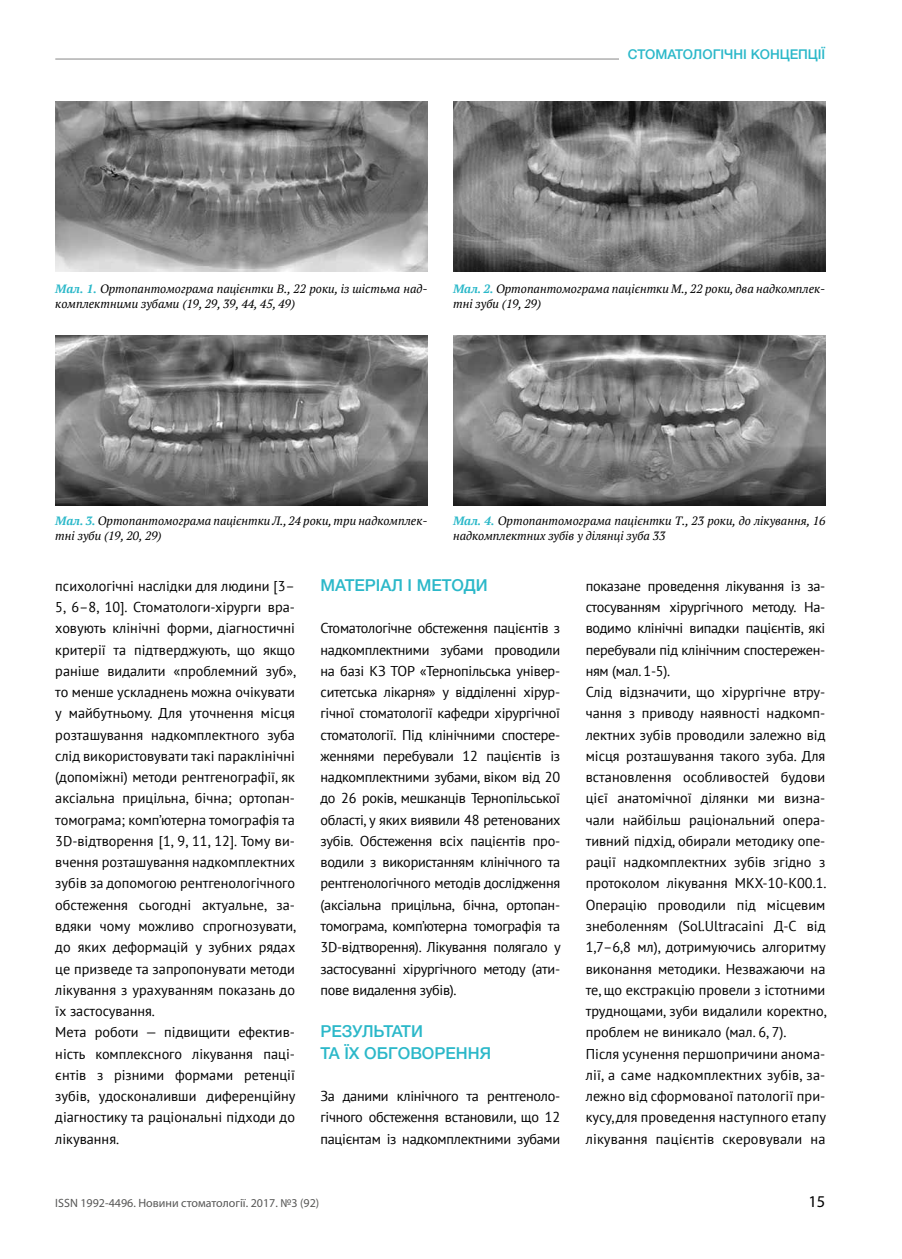
<style>
.page{position:relative;width:902px;height:1259px;background:#fff}
.page>*{position:absolute;margin:0;border:0;box-sizing:border-box;transform-origin:0 0}
.t1{font:500 16.5px/21.3px "Helvetica Neue LTW1 G";color:#2bb8c9}
.t2{font:16.5px "Myriad Pro";color:#000}
.t3{font:14.25px/21.3px "PT Sans";color:#000}
.t4{font:500 13.5px "Helvetica Neue LTW1 G";color:#2bb8c9}
.t5{font:italic 12px/15px "PT Serif";color:#000}
.t6{font:12px "Myriad Pro";color:#575756}
.s1{font-weight:700;color:#2bb8c9}
</style>
<div class="page">
<hr style="left:55px;top:59px;width:770px;height:1px;background:#878787">
<div style="left:619px;top:40px;width:206px;height:27px;background:#fff"></div>
<img style="left:55px;top:102px;width:372px;height:170px">
<img style="left:453px;top:102px;width:372px;height:170px">
<img style="left:453px;top:335px;width:372px;height:170px">
<img style="left:55px;top:335px;width:372px;height:170px">
<p class="t4" style="left:627px;top:46px;width:199px">СТОМАТОЛОГІЧНІ КОНЦЕПЦІЇ</p>
<p class="t5" style="left:55px;top:281px;width:374px"><span class="s1">Мал. 1.</span> Ортопантомограма пацієнтки В., 22 роки, із шістьма над&shy;комплектними зубами (19, 29, 39, 44, 45, 49)</p>
<p class="t5" style="left:453px;top:281px;width:374px"><span class="s1">Мал. 2.</span> Ортопантомограма пацієнтки М., 22 роки, два надкомплек&shy;тні зуби (19, 29)</p>
<p class="t5" style="left:55px;top:513px;width:374px"><span class="s1">Мал. 3.</span> Ортопантомограма пацієнтки Л., 24 роки, три надкомплек&shy;тні зуби (19, 20, 29)</p>
<p class="t5" style="left:453px;top:513px;width:374px"><span class="s1">Мал. 4.</span> Ортопантомограма пацієнтки Т., 23 роки, до лікування, 16 надкомплектних зубів у ділянці зуба 33</p>
<p class="t3" style="left:55px;top:575px;width:242px">психологічні наслідки для людини [3– 5, 6–8, 10]. Стоматологи-хірурги вра&shy;ховують клінічні форми, діагностичні критерії та підтверджують, що якщо раніше видалити «проблемний зуб», то менше ускладнень можна очікувати у майбутньому. Для уточнення місця розташування надкомплектного зуба слід використовувати такі параклінічні (допоміжні) методи рентгенографії, як аксіальна прицільна, бічна; ортопан&shy;томограма; комп’ютерна томографія та 3D-відтворення [1, 9, 11, 12]. Тому ви&shy;вчення розташування надкомплектних зубів за допомогою рентгенологічного обстеження сьогодні актуальне, за&shy;вдяки чому можливо спрогнозувати, до яких деформацій у зубних рядах це призведе та запропонувати методи лікування з урахуванням показань до їх застосування.<br>Мета роботи — підвищити ефектив&shy;ність комплексного лікування паці&shy;єнтів з різними формами ретенції зубів, удосконаливши диференційну діагностику та раціональні підходи до лікування.</p>
<p class="t1" style="left:320px;top:574px;width:169px">МАТЕРІАЛ І МЕТОДИ</p>
<p class="t3" style="left:320px;top:617px;width:242px;text-align:justify">Стоматологічне обстеження пацієнтів з надкомплектними зубами проводили на базі КЗ ТОР «Тернопільська універ&shy;ситетська лікарня» у відділенні хірур&shy;гічної стоматології кафедри хірургічної стоматології. Під клінічними спостере&shy;женнями перебували 12 пацієнтів із надкомплектними зубами, віком від 20 до 26 років, мешканців Тернопільської області, у яких виявили 48 ретенованих зубів. Обстеження всіх пацієнтів про&shy;водили з використанням клінічного та рентгенологічного методів дослідження (аксіальна прицільна, бічна, ортопан&shy;томограма, комп’ютерна томографія та 3D-відтворення). Лікування полягало у застосуванні хірургічного методу (ати&shy;пове видалення зубів).</p>
<p class="t1" style="left:320px;top:1020px;width:172px">РЕЗУЛЬТАТИ<br>ТА ЇХ ОБГОВОРЕННЯ</p>
<p class="t3" style="left:320px;top:1085px;width:241px;text-align:justify">За даними клінічного та рентгеноло&shy;гічного обстеження встановили, що 12 пацієнтам із надкомплектними зубами</p>
<p class="t3" style="left:585px;top:575px;width:242px">показане проведення лікування із за&shy;стосуванням хірургічного методу. На&shy;водимо клінічні випадки пацієнтів, які перебували під клінічним спостережен&shy;ням (мал. 1-5).<br>Слід відзначити, що хірургічне втру&shy;чання з приводу наявності надкомп&shy;лектних зубів проводили залежно від місця розташування такого зуба. Для встановлення особливостей будови цієї анатомічної ділянки ми визна&shy;чали найбільш раціональний опера&shy;тивний підхід, обирали методику опе&shy;рації надкомплектних зубів згідно з протоколом лікування МКХ-10-К00.1.<br>Операцію проводили під місцевим знеболенням (Sol.Ultracaini Д-С від 1,7–6,8 мл), дотримуючись алгоритму виконання методики. Незважаючи на те, що екстракцію провели з істотними труднощами, зуби видалили коректно, проблем не виникало (мал. 6, 7).<br>Після усунення першопричини анома&shy;лії, а саме надкомплектних зубів, за&shy;лежно від сформованої патології при&shy;кусу, для проведення наступного етапу лікування пацієнтів скеровували на</p>
<p class="t6" style="left:55px;top:1196px;width:265px">ISSN 1992-4496. Новини стоматології. 2017. №3 (92)</p>
<p class="t2" style="left:808px;top:1191px;width:18px">15</p>
</div>
